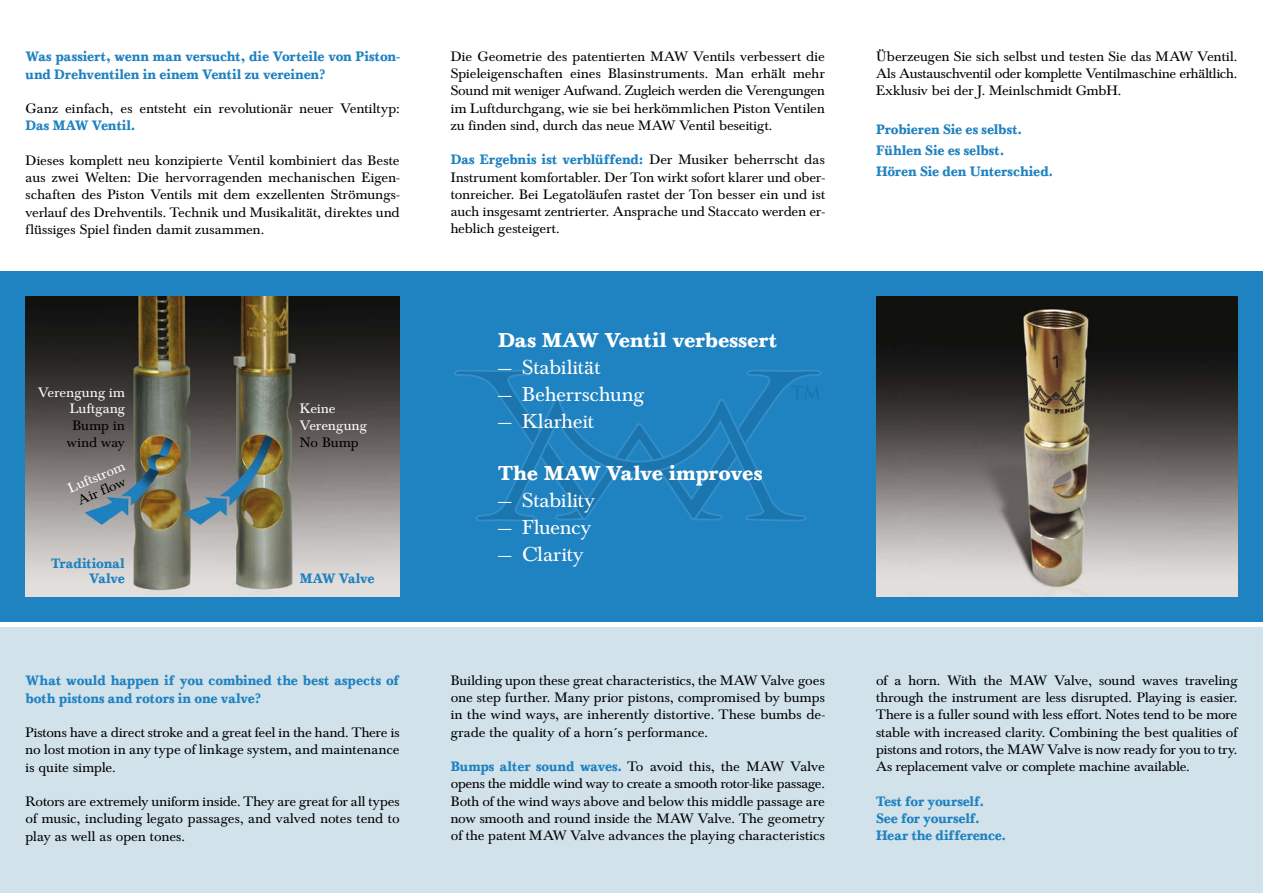
<style>
.page{position:relative;width:1263px;height:893px;background:#fff}
.page>*{position:absolute;margin:0;border:0;box-sizing:border-box;transform-origin:0 0}
.t1{font:expanded 21px "New Baskerville";letter-spacing:.005em;color:#fff;scale:2 1}
.t2{font:700 expanded 21px "New Baskerville";letter-spacing:-.025em;color:#fff;scale:.65 1}
.t3{font:expanded 21px "New Baskerville";letter-spacing:-.015em;color:#fff;scale:2 1}
.t4{font:expanded 21px "New Baskerville";letter-spacing:.025em;color:#fff;scale:2 1}
.t5{font:expanded 14.25px/17.2px "New Baskerville";letter-spacing:.005em;color:#000;text-align:justify;scale:.7 1}
.t6{font:700 expanded 14.25px/17.2px "New Baskerville";letter-spacing:-.02em;color:#1f82c1;scale:.6 1}
.t7{font:expanded 14.25px "New Baskerville";letter-spacing:-.015em;color:#000;scale:.7 1}
.t8{font:expanded 14.25px "New Baskerville";letter-spacing:.01em;color:#fff;scale:.7 1}
.t9{font:expanded 14.25px "New Baskerville";letter-spacing:.04em;color:#fff;scale:.7 1}
.s1{font-weight:700;color:#1f82c1}
</style>
<div class="page">
<div style="left:0;top:608px;width:1263px;height:285px;background:#d1e2eb"></div>
<div style="left:0;top:268px;width:1263px;height:357px;background:#1f82c1"></div>
<img style="left:26px;top:296px;width:374px;height:301px">
<img style="left:876px;top:296px;width:361px;height:301px">
<hr style="left:0;top:266px;width:1263px;height:4px;background:#fff">
<hr style="left:0;top:623px;width:1263px;height:4px;background:#fff">
<svg style="left:454px;top:370px;width:368px;height:15px"></svg>
<svg style="left:475px;top:385px;width:345px;height:137px"></svg>
<p class="t6" style="left:26px;top:48px;width:625px">Was passiert, wenn man versucht, die Vorteile von Piston&shy;und Drehventilen in einem Ventil zu vereinen?</p>
<p class="t5" style="left:26px;top:100px;width:536px">Ganz einfach, es entsteht ein revolutionär neuer Ventiltyp:<br><span class="s1">Das MAW Ventil.</span></p>
<p class="t5" style="left:26px;top:152px;width:536px">Dieses komplett neu konzipierte Ventil kombiniert das Beste aus zwei Welten: Die hervorragenden mechanischen Eigen&shy;schaften des Piston Ventils mit dem exzellenten Strömungs&shy;verlauf des Drehventils. Technik und Musikalität, direktes und flüssiges Spiel finden damit zusammen.</p>
<p class="t8" style="left:38px;top:385px;width:126px">Verengung im</p>
<p class="t9" style="left:70px;top:401px;width:80px">Luftgang</p>
<p class="t5" style="left:72px;top:417px;width:76px">Bump in</p>
<p class="t5" style="left:67px;top:434px;width:84px">wind way</p>
<p class="t8" style="left:66px;top:481px;width:87px;rotate:-23deg">Luftstrom</p>
<p class="t5" style="left:75px;top:493px;width:74px;rotate:-23deg">Air flow</p>
<p class="t8" style="left:300px;top:401px;width:53px">Keine</p>
<p class="t8" style="left:300px;top:418px;width:97px">Verengung</p>
<p class="t5" style="left:300px;top:434px;width:86px">No Bump</p>
<p class="t6" style="left:51px;top:555px;width:125px">Traditional</p>
<p class="t6" style="left:89px;top:570px;width:61px">Valve</p>
<p class="t6" style="left:300px;top:570px;width:127px">MAW Valve</p>
<p class="t6" style="left:26px;top:672px;width:625px">What would happen if you combined the best aspects of both pistons and rotors in one valve?</p>
<p class="t5" style="left:26px;top:724px;width:536px">Pistons have a direct stroke and a great feel in the hand. There is no lost motion in any type of linkage system, and maintenance is quite simple.</p>
<p class="t5" style="left:26px;top:793px;width:536px">Rotors are extremely uniform inside. They are great for all types of music, including legato passages, and valved notes tend to play as well as open tones.</p>
<p class="t5" style="left:451px;top:48px;width:536px">Die Geometrie des patentierten MAW Ventils verbessert die Spieleigenschaften eines Blasinstruments. Man erhält mehr Sound mit weniger Aufwand. Zugleich werden die Verengungen im Luftdurchgang, wie sie bei herkömmlichen Piston Ventilen zu finden sind, durch das neue MAW Ventil beseitigt.</p>
<p class="t5" style="left:451px;top:152px;width:536px"><span class="s1">Das Ergebnis ist verblüffend:</span> Der Musiker beherrscht das Instrument komfortabler. Der Ton wirkt sofort klarer und ober&shy;tonreicher. Bei Legatoläufen rastet der Ton besser ein und ist auch insgesamt zentrierter. Ansprache und Staccato werden er&shy;heblich gesteigert.</p>
<p class="t2" style="left:498px;top:328px;width:432px">Das MAW Ventil verbessert</p>
<p class="t1" style="left:498px;top:356px;width:53px">- Stabilität</p>
<p class="t1" style="left:498px;top:383px;width:74px">- Beherrschung</p>
<p class="t1" style="left:498px;top:410px;width:49px">- Klarheit</p>
<p class="t2" style="left:498px;top:460px;width:408px">The MAW Valve improves</p>
<p class="t1" style="left:498px;top:488px;width:50px">- Stability</p>
<p class="t3" style="left:498px;top:515px;width:48px">- Fluency</p>
<p class="t4" style="left:498px;top:542px;width:44px">- Clarity</p>
<p class="t5" style="left:451px;top:672px;width:536px">Building upon these great characteristics, the MAW Valve goes one step further. Many prior pistons, compromised by bumps in the wind ways, are inherently distortive. These bumbs de&shy;grade the quality of a horn´s performance.</p>
<p class="t5" style="left:451px;top:758px;width:536px"><span class="s1">Bumps alter sound waves.</span> To avoid this, the MAW Valve opens the middle wind way to create a smooth rotor-like passage.<br>Both of the wind ways above and below this middle passage are now smooth and round inside the MAW Valve. The geometry of the patent MAW Valve advances the playing characteristics</p>
<p class="t5" style="left:876px;top:48px;width:518px">Überzeugen Sie sich selbst und testen Sie das MAW Ventil.<br>Als Austauschventil oder komplette Ventilmaschine erhältlich.</p>
<p class="t5" style="left:876px;top:83px;width:352px">Exklusiv bei der J. Meinlschmidt GmbH.</p>
<p class="t6" style="left:876px;top:121px;width:245px">Probieren Sie es selbst.</p>
<p class="t6" style="left:876px;top:142px;width:215px">Fühlen Sie es selbst.</p>
<p class="t6" style="left:876px;top:163px;width:297px">Hören Sie den Unterschied.</p>
<p class="t5" style="left:876px;top:672px;width:518px">of a horn. With the MAW Valve, sound waves traveling through the instrument are less disrupted. Playing is easier.<br>There is a fuller sound with less effort. Notes tend to be more stable with increased clarity. Combining the best qualities of pistons and rotors, the MAW Valve is now ready for you to try.</p>
<p class="t7" style="left:876px;top:759px;width:450px">As replacement valve or complete machine available.</p>
<p class="t6" style="left:876px;top:792px;width:182px">Test for yourself.</p>
<p class="t6" style="left:876px;top:810px;width:175px">See for yourself.</p>
<p class="t6" style="left:876px;top:827px;width:218px">Hear the difference.</p>
</div>
